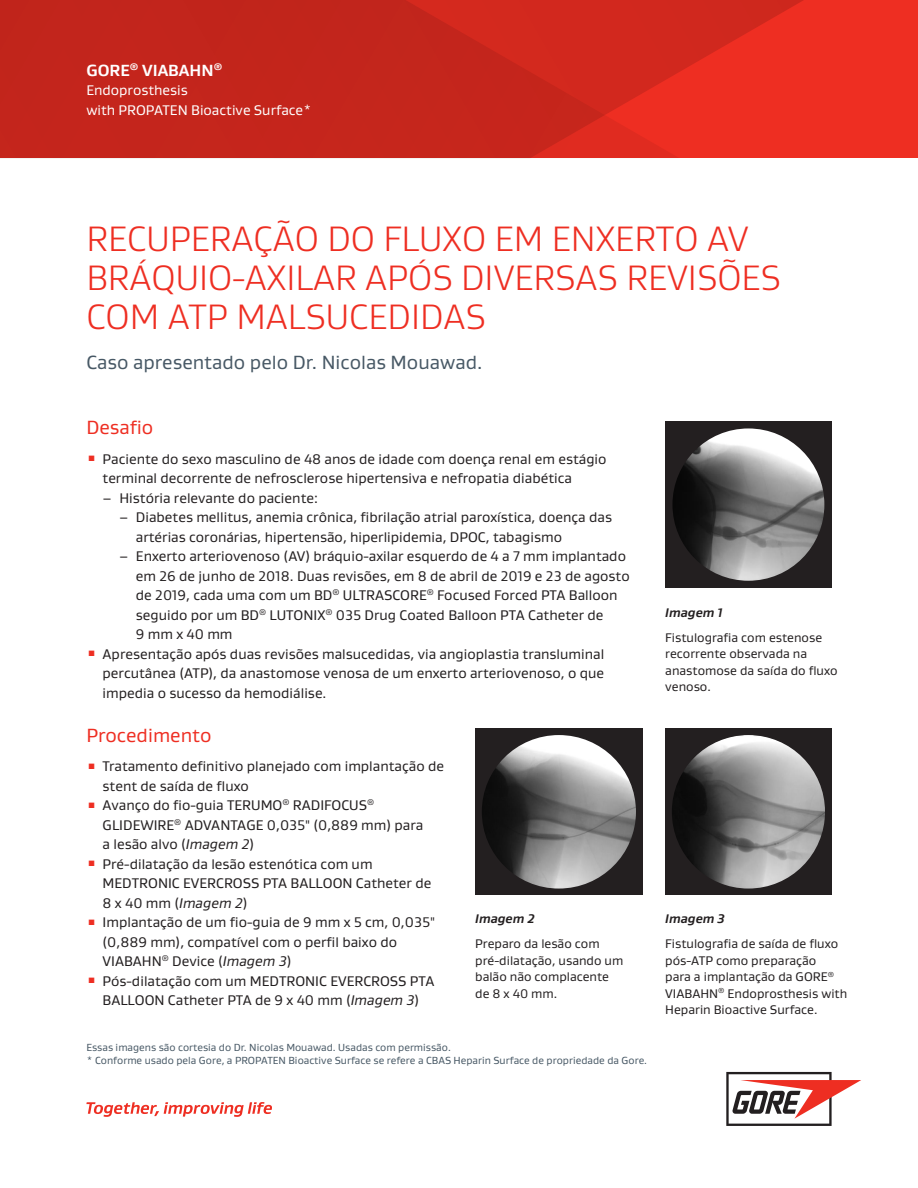
<style>
.page{position:relative;width:918px;height:1188px;background:#fff}
.page>*{position:absolute;margin:0;border:0;box-sizing:border-box;transform-origin:0 0}
.First_Page_Title_24{font:300 36px/39px "Gore Gustan";color:#ee2e22}
.Body_Title_13_16{font:19.5px "Gore Gustan";color:#475865}
.Body_Title_13_16-2{font:19.5px "Gore Gustan";color:#ee2e22}
.Product_Name_11_13{font:700 16.5px "Gore Gustan";color:#fff}
.Body_Text_9_5_13{font:14.25px/19.5px "Gore Gustan";color:#231f20}
.Product_Description{font:14.25px/19.5px "Gore Gustan";color:#fff}
.Sidebar_Text_8_5_11{font:12.75px/16.5px "Gore Gustan";color:#231f20}
.Sidebar_Text_8_5_11-2{font:italic 700 12.75px "Gore Gustan";color:#231f20}
.Legal_Text_7_8_5{font:10.5px "Gore Gustan";color:#475865}
.s1{font-style:italic}
</style>
<div class="page">
<div style="left:0;top:0;width:918px;height:158px;background:#ee2e22"></div>
<svg style="left:0;top:0;width:804px;height:158px"></svg>
<svg style="left:86px;top:1102px;width:186px;height:15px"></svg>
<svg style="left:726px;top:1072px;width:135px;height:54px"></svg>
<div style="left:665px;top:421px;width:167px;height:167px;background:#231f20"></div>
<img style="left:672px;top:428px;width:152px;height:153px;border-radius:76px">
<div style="left:475px;top:728px;width:168px;height:167px;background:#231f20"></div>
<img style="left:482px;top:735px;width:154px;height:154px;border-radius:77px">
<div style="left:665px;top:728px;width:167px;height:167px;background:#231f20"></div>
<img style="left:672px;top:735px;width:153px;height:154px;border-radius:77px">
<p class="Product_Name_11_13" style="left:86px;top:59px;width:137px">GORE<sup>®</sup> VIABAHN<sup>®</sup></p>
<p class="Product_Description" style="left:86px;top:80px;width:227px">Endoprosthesis<br>with PROPATEN Bioactive Surface*</p>
<p class="First_Page_Title_24" style="left:86px;top:218px;width:696px">RECUPERAÇÃO DO FLUXO EM ENXERTO AV<br>BRÁQUIO-AXILAR APÓS DIVERSAS REVISÕES<br>COM ATP MALSUCEDIDAS</p>
<p class="Body_Title_13_16" style="left:86px;top:350px;width:398px">Caso apresentado pelo Dr. Nicolas Mouawad.</p>
<p class="Body_Title_13_16-2" style="left:86px;top:415px;width:68px">Desafio</p>
<p class="Body_Text_9_5_13" style="left:103px;top:449px;width:506px;text-indent:-16px"><sup>▪</sup> Paciente do sexo masculino de 48 anos de idade com doença renal em estágio terminal decorrente de nefrosclerose hipertensiva e nefropatia diabética</p>
<p class="Body_Text_9_5_13" style="left:103px;top:488px;width:217px">– História relevante do paciente:</p>
<p class="Body_Text_9_5_13" style="left:136px;top:507px;width:478px;text-indent:-16px">– Diabetes mellitus, anemia crônica, fibrilação atrial paroxística, doença das artérias coronárias, hipertensão, hiperlipidemia, DPOC, tabagismo</p>
<p class="Body_Text_9_5_13" style="left:136px;top:546px;width:495px;text-indent:-16px">– Enxerto arteriovenoso (AV) bráquio-axilar esquerdo de 4 a 7 mm implantado em 26 de junho de 2018. Duas revisões, em 8 de abril de 2019 e 23 de agosto de 2019, cada uma com um BD<sup>®</sup> ULTRASCORE<sup>®</sup> Focused Forced PTA Balloon seguido por um BD<sup>®</sup> LUTONIX<sup>®</sup> 035 Drug Coated Balloon PTA Catheter de<br>9 mm x 40 mm</p>
<p class="Body_Text_9_5_13" style="left:103px;top:644px;width:503px;text-align:justify;text-indent:-16px"><sup>▪</sup> Apresentação após duas revisões malsucedidas, via angioplastia transluminal percutânea (ATP), da anastomose venosa de um enxerto arteriovenoso, o que impedia o sucesso da hemodiálise.</p>
<p class="Body_Title_13_16-2" style="left:86px;top:723px;width:127px">Procedimento</p>
<p class="Body_Text_9_5_13" style="left:103px;top:756px;width:343px;text-indent:-16px"><sup>▪</sup> Tratamento definitivo planejado com implantação de stent de saída de fluxo</p>
<p class="Body_Text_9_5_13" style="left:103px;top:795px;width:322px;text-indent:-16px"><sup>▪</sup> Avanço do fio-guia TERUMO<sup>®</sup> RADIFOCUS<sup>®<br></sup>GLIDEWIRE<sup>®</sup> ADVANTAGE 0,035" (0,889 mm) para a lesão alvo (<span class="s1">Imagem 2</span>)</p>
<p class="Body_Text_9_5_13" style="left:103px;top:854px;width:330px;text-indent:-16px"><sup>▪</sup> Pré-dilatação da lesão estenótica com um<br>MEDTRONIC EVERCROSS PTA BALLOON Catheter de<br>8 x 40 mm (<span class="s1">Imagem 2</span>)</p>
<p class="Body_Text_9_5_13" style="left:103px;top:912px;width:334px;text-indent:-16px"><sup>▪</sup> Implantação de um fio-guia de 9 mm x 5 cm, 0,035" (0,889 mm), compatível com o perfil baixo do<br>VIABAHN<sup>®</sup> Device (<span class="s1">Imagem 3</span>)</p>
<p class="Body_Text_9_5_13" style="left:86px;top:971px;width:350px;text-align:center"><sup>▪</sup> Pós-dilatação com um MEDTRONIC EVERCROSS PTA<br>BALLOON Catheter PTA de 9 x 40 mm (<span class="s1">Imagem 3</span>)</p>
<p class="Sidebar_Text_8_5_11-2" style="left:475px;top:911px;width:61px">Imagem 2</p>
<p class="Sidebar_Text_8_5_11" style="left:475px;top:935px;width:150px">Preparo da lesão com pré-dilatação, usando um balão não complacente de 8 x 40 mm.</p>
<p class="Legal_Text_7_8_5" style="left:86px;top:1041px;width:366px">Essas imagens são cortesia do Dr. Nicolas Mouawad. Usadas com permissão.</p>
<p class="Legal_Text_7_8_5" style="left:86px;top:1054px;width:562px">* Conforme usado pela Gore, a PROPATEN Bioactive Surface se refere a CBAS Heparin Surface de propriedade da Gore.</p>
<p class="Sidebar_Text_8_5_11-2" style="left:665px;top:604px;width:59px">Imagem 1</p>
<p class="Sidebar_Text_8_5_11" style="left:665px;top:629px;width:174px">Fistulografia com estenose recorrente observada na anastomose da saída do fluxo venoso.</p>
<p class="Sidebar_Text_8_5_11-2" style="left:665px;top:911px;width:61px">Imagem 3</p>
<p class="Sidebar_Text_8_5_11" style="left:665px;top:935px;width:183px">Fistulografia de saída de fluxo pós-ATP como preparação<br>para a implantação da GORE<sup>®<br></sup>VIABAHN<sup>®</sup> Endoprosthesis with<br>Heparin Bioactive Surface.</p>
</div>
